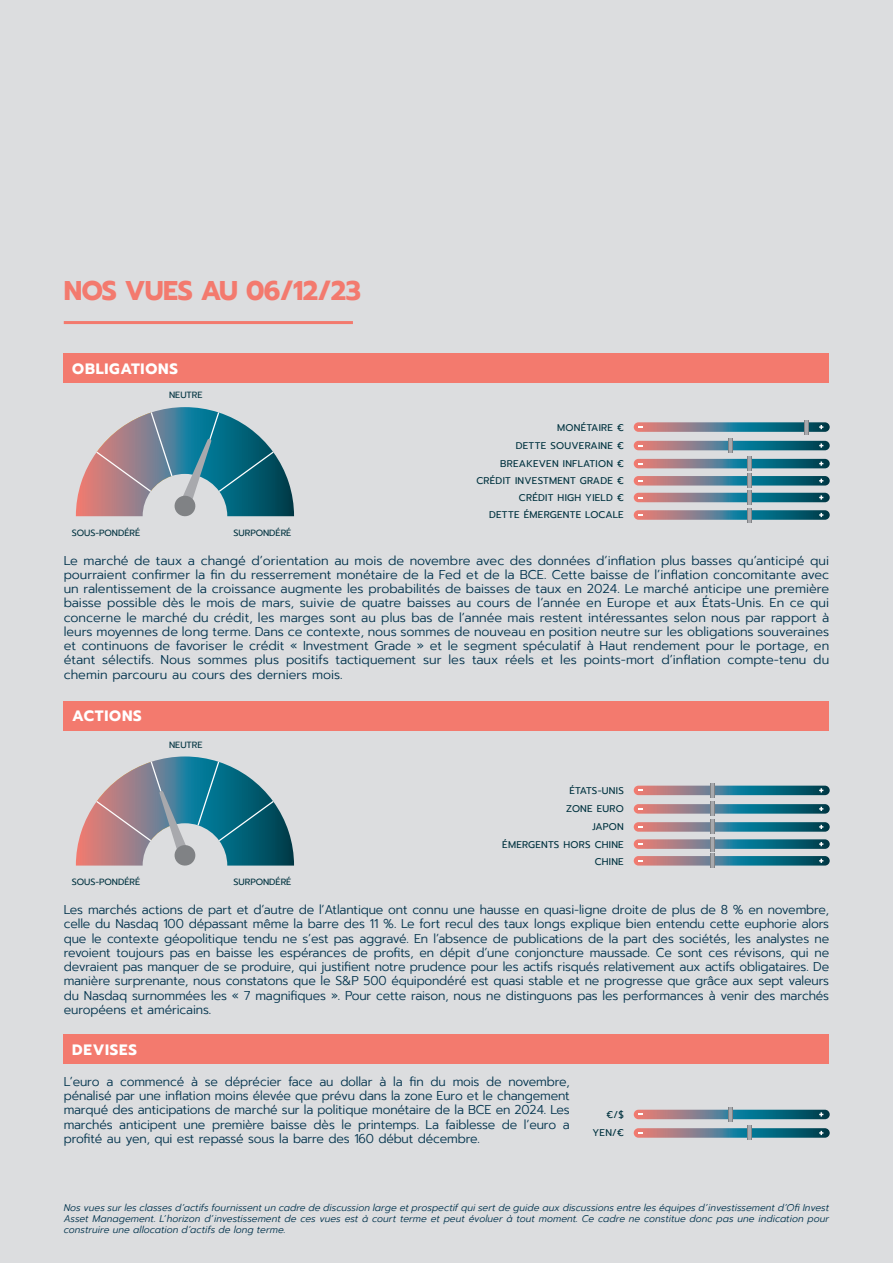
<style>
.page{position:relative;width:893px;height:1263px;background:#dcdddf}
.page>*{position:absolute;margin:0;border:0;box-sizing:border-box;transform-origin:0 0}
.t1{font:700 27px "Prompt";letter-spacing:-.02em;color:#f37a6e}
.t2{font:700 15px "Prompt";letter-spacing:.05em;color:#fff}
.t3{font:300 12.75px/14.2px "Prompt";letter-spacing:-.01em;color:#00324c;text-align:justify}
.t4{font:9.75px/17.1px "Prompt";letter-spacing:.025em;color:#00323f;text-align:right}
.t5{font:italic 300 9.75px/11.2px "Prompt";letter-spacing:.005em;color:#00324c;text-align:justify}
.t6{font:9px "Prompt";color:#00323f}
</style>
<div class="page">
<hr style="left:64px;top:321px;width:289px;height:3px;background:#f37a6e">
<div style="left:64px;top:353px;width:765px;height:30px;background:#f37a6e"></div>
<div style="left:64px;top:701px;width:765px;height:29px;background:#f37a6e"></div>
<div style="left:64px;top:1034px;width:765px;height:30px;background:#f37a6e"></div>
<svg style="left:634px;top:422px;width:196px;height:10px;background:#577788"></svg>
<svg style="left:804px;top:420px;width:4px;height:14px"></svg>
<svg style="left:819px;top:425px;width:4px;height:4px"></svg>
<hr style="left:729px;top:438px;width:4px;height:15px;background:#808285">
<hr style="left:729px;top:438px;width:3px;height:15px;background:#a8a9ad">
<svg style="left:634px;top:441px;width:196px;height:9px;background:#537383"></svg>
<svg style="left:634px;top:459px;width:196px;height:9px;background:#517182"></svg>
<div style="left:747px;top:456px;width:5px;height:15px;background:#808285"></div>
<hr style="left:748px;top:456px;width:3px;height:15px;background:#a8a9ad">
<svg style="left:819px;top:461px;width:4px;height:5px"></svg>
<svg style="left:634px;top:476px;width:196px;height:9px;background:#517282"></svg>
<div style="left:747px;top:474px;width:5px;height:14px;background:#808285"></div>
<hr style="left:748px;top:474px;width:3px;height:14px;background:#a8a9ad">
<svg style="left:819px;top:479px;width:4px;height:4px"></svg>
<svg style="left:634px;top:493px;width:196px;height:9px;background:#517182"></svg>
<div style="left:747px;top:490px;width:5px;height:15px;background:#808285"></div>
<hr style="left:748px;top:490px;width:3px;height:15px;background:#a8a9ad">
<svg style="left:819px;top:495px;width:4px;height:5px"></svg>
<svg style="left:634px;top:510px;width:196px;height:10px;background:#577686"></svg>
<div style="left:747px;top:508px;width:5px;height:14px;background:#808285"></div>
<hr style="left:748px;top:508px;width:3px;height:14px;background:#a8a9ad">
<svg style="left:819px;top:513px;width:4px;height:4px"></svg>
<svg style="left:634px;top:786px;width:196px;height:9px;background:#4e7182"></svg>
<hr style="left:710px;top:783px;width:4px;height:14px;background:#808285">
<hr style="left:711px;top:783px;width:3px;height:14px;background:#a8a9ad">
<svg style="left:819px;top:788px;width:4px;height:4px"></svg>
<svg style="left:634px;top:804px;width:196px;height:10px;background:#557686"></svg>
<hr style="left:710px;top:802px;width:4px;height:14px;background:#808285">
<hr style="left:711px;top:802px;width:3px;height:14px;background:#a8a9ad">
<svg style="left:819px;top:807px;width:4px;height:4px"></svg>
<svg style="left:634px;top:822px;width:196px;height:10px;background:#557686"></svg>
<hr style="left:710px;top:820px;width:4px;height:14px;background:#808285">
<hr style="left:711px;top:820px;width:3px;height:14px;background:#a8a9ad">
<svg style="left:819px;top:825px;width:4px;height:4px"></svg>
<svg style="left:634px;top:839px;width:196px;height:10px;background:#557686"></svg>
<hr style="left:710px;top:837px;width:4px;height:14px;background:#808285">
<hr style="left:711px;top:837px;width:3px;height:14px;background:#a8a9ad">
<svg style="left:819px;top:842px;width:4px;height:4px"></svg>
<svg style="left:634px;top:856px;width:196px;height:9px;background:#4f7282"></svg>
<hr style="left:710px;top:854px;width:4px;height:14px;background:#808285">
<hr style="left:711px;top:854px;width:3px;height:14px;background:#a8a9ad">
<svg style="left:819px;top:859px;width:4px;height:4px"></svg>
<svg style="left:634px;top:1110px;width:196px;height:9px;background:#507182"></svg>
<hr style="left:729px;top:1107px;width:4px;height:14px;background:#808285">
<hr style="left:729px;top:1107px;width:3px;height:14px;background:#a8a9ad">
<svg style="left:819px;top:1112px;width:4px;height:4px"></svg>
<svg style="left:634px;top:1128px;width:196px;height:10px;background:#577686"></svg>
<div style="left:747px;top:1126px;width:5px;height:14px;background:#808285"></div>
<hr style="left:748px;top:1126px;width:3px;height:14px;background:#a8a9ad">
<svg style="left:819px;top:1131px;width:4px;height:4px"></svg>
<svg style="left:76px;top:407px;width:218px;height:111px;background:#7e96a2"></svg>
<svg style="left:76px;top:756px;width:218px;height:111px;background:#7e96a2"></svg>
<h1 class="t1" style="left:64px;top:270px;width:299px">NOS VUES AU 06/12/23</h1>
<p class="t2" style="left:72px;top:357px;width:107px">OBLIGATIONS</p>
<p class="t6" style="left:169px;top:389px;width:35px">NEUTRE</p>
<p class="t6" style="left:72px;top:526px;width:70px">SOUS-PONDÉRÉ</p>
<p class="t6" style="left:233px;top:526px;width:59px">SURPONDÉRÉ</p>
<p class="t4" style="left:557px;top:419px;width:68px">MONÉTAIRE €</p>
<p class="t4" style="left:516px;top:437px;width:110px">DETTE SOUVERAINE €</p>
<p class="t4" style="left:500px;top:455px;width:114px">BREAKEVEN INFLATION</p>
<p class="t4" style="left:476px;top:472px;width:149px">CRÉDIT INVESTMENT GRADE €</p>
<p class="t4" style="left:519px;top:489px;width:106px">CRÉDIT HIGH YIELD €</p>
<p class="t4" style="left:489px;top:506px;width:136px">DETTE ÉMERGENTE LOCALE</p>
<p class="t4" style="left:476px;top:455px;width:149px;line-height:17.9px">MONÉTAIRE €<br>DETTE SOUVERAINE €<br>BREAKEVEN INFLATION €<br>CRÉDIT INVESTMENT GRADE €</p>
<p class="t4" style="left:557px;top:495px;width:68px">MONÉTAIRE €</p>
<p class="t4" style="left:476px;top:549px;width:149px">CRÉDIT INVESTMENT GRADE €<br>CRÉDIT HIGH YIELD €<br>DETTE ÉMERGENTE LOCALE</p>
<p class="t3" style="left:64px;top:553px;width:767px">Le marché de taux a changé d’orientation au mois de novembre avec des données d’inflation plus basses qu’anticipé qui pourraient confirmer la fin du resserrement monétaire de la Fed et de la BCE. Cette baisse de l’inflation concomitante avec un ralentissement de la croissance augmente les probabilités de baisses de taux en 2024. Le marché anticipe une première baisse possible dès le mois de mars, suivie de quatre baisses au cours de l’année en Europe et aux États-Unis. En ce qui concerne le marché du crédit, les marges sont au plus bas de l’année mais restent intéressantes selon nous par rapport à leurs moyennes de long terme. Dans ce contexte, nous sommes de nouveau en position neutre sur les obligations souveraines et continuons de favoriser le crédit « Investment Grade » et le segment spéculatif à Haut rendement pour le portage, en étant sélectifs. Nous sommes plus positifs tactiquement sur les taux réels et les points-mort d’inflation compte-tenu du chemin parcouru au cours des derniers mois.</p>
<p class="t2" style="left:72px;top:705px;width:71px">ACTIONS</p>
<p class="t6" style="left:169px;top:738px;width:35px">NEUTRE</p>
<p class="t6" style="left:72px;top:875px;width:70px">SOUS-PONDÉRÉ</p>
<p class="t6" style="left:233px;top:875px;width:59px">SURPONDÉRÉ</p>
<p class="t4" style="left:502px;top:782px;width:123px;line-height:17.5px">ÉTATS-UNIS<br>ZONE EURO<br>JAPON<br>ÉMERGENTS HORS CHINE<br>CHINE</p>
<p class="t4" style="left:502px;top:782px;width:123px">JAPON<br>ÉMERGENTS HORS CHINE<br>CHINE</p>
<p class="t4" style="left:566px;top:821px;width:59px;line-height:18.1px">ÉTATS-UNIS<br>ZONE EURO<br>JAPON</p>
<p class="t3" style="left:64px;top:902px;width:767px">Les marchés actions de part et d’autre de l’Atlantique ont connu une hausse en quasi-ligne droite de plus de 8 % en novembre, celle du Nasdaq 100 dépassant même la barre des 11 %. Le fort recul des taux longs explique bien entendu cette euphorie alors que le contexte géopolitique tendu ne s’est pas aggravé. En l’absence de publications de la part des sociétés, les analystes ne revoient toujours pas en baisse les espérances de profits, en dépit d’une conjoncture maussade. Ce sont ces révisons, qui ne devraient pas manquer de se produire, qui justifient notre prudence pour les actifs risqués relativement aux actifs obligataires. De manière surprenante, nous constatons que le S&amp;P 500 équipondéré est quasi stable et ne progresse que grâce aux sept valeurs du Nasdaq surnommées les « 7 magnifiques ». Pour cette raison, nous ne distinguons pas les performances à venir des marchés européens et américains.</p>
<p class="t2" style="left:72px;top:1038px;width:66px">DEVISES</p>
<p class="t3" style="left:64px;top:1074px;width:507px">L’euro a commencé à se déprécier face au dollar à la fin du mois de novembre, pénalisé par une inflation moins élevée que prévu dans la zone Euro et le changement marqué des anticipations de marché sur la politique monétaire de la BCE en 2024. Les marchés anticipent une première baisse dès le printemps. La faiblesse de l’euro a profité au yen, qui est repassé sous la barre des 160 début décembre.</p>
<p class="t4" style="left:592px;top:1105px;width:33px;line-height:18.3px">€/$<br>YEN/€</p>
<p class="t5" style="left:64px;top:1202px;width:767px">Nos vues sur les classes d’actifs fournissent un cadre de discussion large et prospectif qui sert de guide aux discussions entre les équipes d’investissement d’Ofi Invest Asset Management. L’horizon d’investissement de ces vues est à court terme et peut évoluer à tout moment. Ce cadre ne constitue donc pas une indication pour construire une allocation d’actifs de long terme.</p>
</div>
